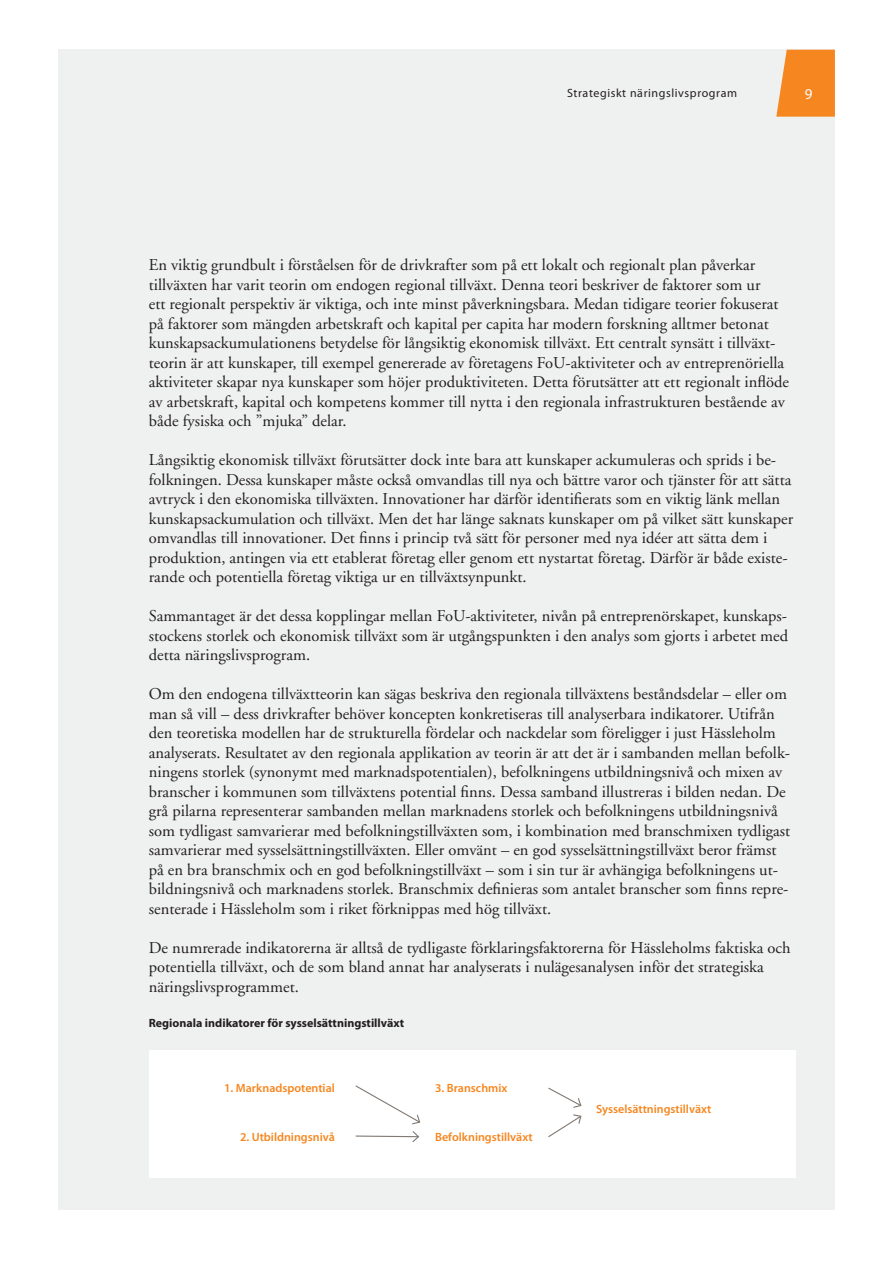
<style>
.page{position:relative;width:893px;height:1263px;background:#fff}
.page>*{position:absolute;margin:0;border:0;box-sizing:border-box;transform-origin:0 0}
.t1{font:16.5px/19.5px "Adobe Garamond";color:#231f20}
.t2{font:15px "Myriad Pro";color:#fff}
.t3{font:600 12px "Myriad Pro";color:#f6861f}
.t4{font:700 12px "Myriad Pro";color:#231f20}
.t5{font:12px "Myriad Pro";letter-spacing:.05em;color:#231f20}
</style>
<div class="page">
<div style="left:58px;top:50px;width:777px;height:1160px;background:#eff0f0"></div>
<svg style="left:776px;top:50px;width:59px;height:67px;background:#f59033"></svg>
<div style="left:149px;top:1051px;width:646px;height:127px;background:#fff"></div>
<svg style="left:548px;top:1087px;width:34px;height:50px"></svg>
<svg style="left:355px;top:1085px;width:66px;height:57px"></svg>
<p class="t5" style="left:567px;top:88px;width:172px">Strategiskt näringslivsprogram</p>
<p class="t2" style="left:805px;top:89px;width:9px">9</p>
<p class="t1" style="left:149px;top:257px;width:642px">En viktig grundbult i förståelsen för de drivkrafter som på ett lokalt och regionalt plan påverkar tillväxten har varit teorin om endogen regional tillväxt. Denna teori beskriver de faktorer som ur<br>ett regionalt perspektiv är viktiga, och inte minst påverkningsbara. Medan tidigare teorier fokuserat på faktorer som mängden arbetskraft och kapital per capita har modern forskning alltmer betonat kunskapsackumulationens betydelse för långsiktig ekonomisk tillväxt. Ett centralt synsätt i tillväxt&shy;teorin är att kunskaper, till exempel genererade av företagens FoU-aktiviteter och av entreprenöriella aktiviteter skapar nya kunskaper som höjer produktiviteten. Detta förutsätter att ett regionalt inflöde av arbetskraft, kapital och kompetens kommer till nytta i den regionala infrastrukturen bestående av både fysiska och ”mjuka” delar.</p>
<p class="t1" style="left:149px;top:452px;width:646px">Långsiktig ekonomisk tillväxt förutsätter dock inte bara att kunskaper ackumuleras och sprids i be&shy;folkningen. Dessa kunskaper måste också omvandlas till nya och bättre varor och tjänster för att sätta avtryck i den ekonomiska tillväxten. Innovationer har därför identifierats som en viktig länk mellan kunskapsackumulation och tillväxt. Men det har länge saknats kunskaper om på vilket sätt kunskaper omvandlas till innovationer. Det finns i princip två sätt för personer med nya idéer att sätta dem i produktion, antingen via ett etablerat företag eller genom ett nystartat företag. Därför är både existe&shy;rande och potentiella företag viktiga ur en tillväxtsynpunkt.</p>
<p class="t1" style="left:149px;top:608px;width:641px;text-align:justify">Sammantaget är det dessa kopplingar mellan FoU-aktiviteter, nivån på entreprenörskapet, kunskaps&shy;stockens storlek och ekonomisk tillväxt som är utgångspunkten i den analys som gjorts i arbetet med detta näringslivsprogram.</p>
<p class="t1" style="left:149px;top:686px;width:643px">Om den endogena tillväxtteorin kan sägas beskriva den regionala tillväxtens beståndsdelar – eller om man så vill – dess drivkrafter behöver koncepten konkretiseras till analyserbara indikatorer. Utifrån den teoretiska modellen har de strukturella fördelar och nackdelar som föreligger i just Hässleholm analyserats. Resultatet av den regionala applikation av teorin är att det är i sambanden mellan befolk&shy;ningens storlek (synonymt med marknadspotentialen), befolkningens utbildningsnivå och mixen av branscher i kommunen som tillväxtens potential finns. Dessa samband illustreras i bilden nedan. De grå pilarna representerar sambanden mellan marknadens storlek och befolkningens utbildningsnivå som tydligast samvarierar med befolkningstillväxten som, i kombination med branschmixen tydligast samvarierar med sysselsättningstillväxten. Eller omvänt – en god sysselsättningstillväxt beror främst på en bra branschmix och en god befolkningstillväxt – som i sin tur är avhängiga befolkningens ut&shy;bildningsnivå och marknadens storlek. Branschmix definieras som antalet branscher som finns repre&shy;senterade i Hässleholm som i riket förknippas med hög tillväxt.</p>
<p class="t1" style="left:149px;top:939px;width:643px">De numrerade indikatorerna är alltså de tydligaste förklaringsfaktorerna för Hässleholms faktiska och potentiella tillväxt, och de som bland annat har analyserats i nulägesanalysen inför det strategiska näringslivsprogrammet.</p>
<p class="t4" style="left:149px;top:1018px;width:257px">Regionala indikatorer för sysselsättningstillväxt</p>
<p class="t3" style="left:224px;top:1083px;width:112px">1. Marknadspotential</p>
<p class="t3" style="left:240px;top:1132px;width:96px">2. Utbildningsnivå</p>
<p class="t3" style="left:435px;top:1132px;width:99px">Befolkningstillväxt</p>
<p class="t3" style="left:435px;top:1083px;width:74px">3. Branschmix</p>
<p class="t3" style="left:596px;top:1105px;width:117px">Sysselsättningstillväxt</p>
</div>
